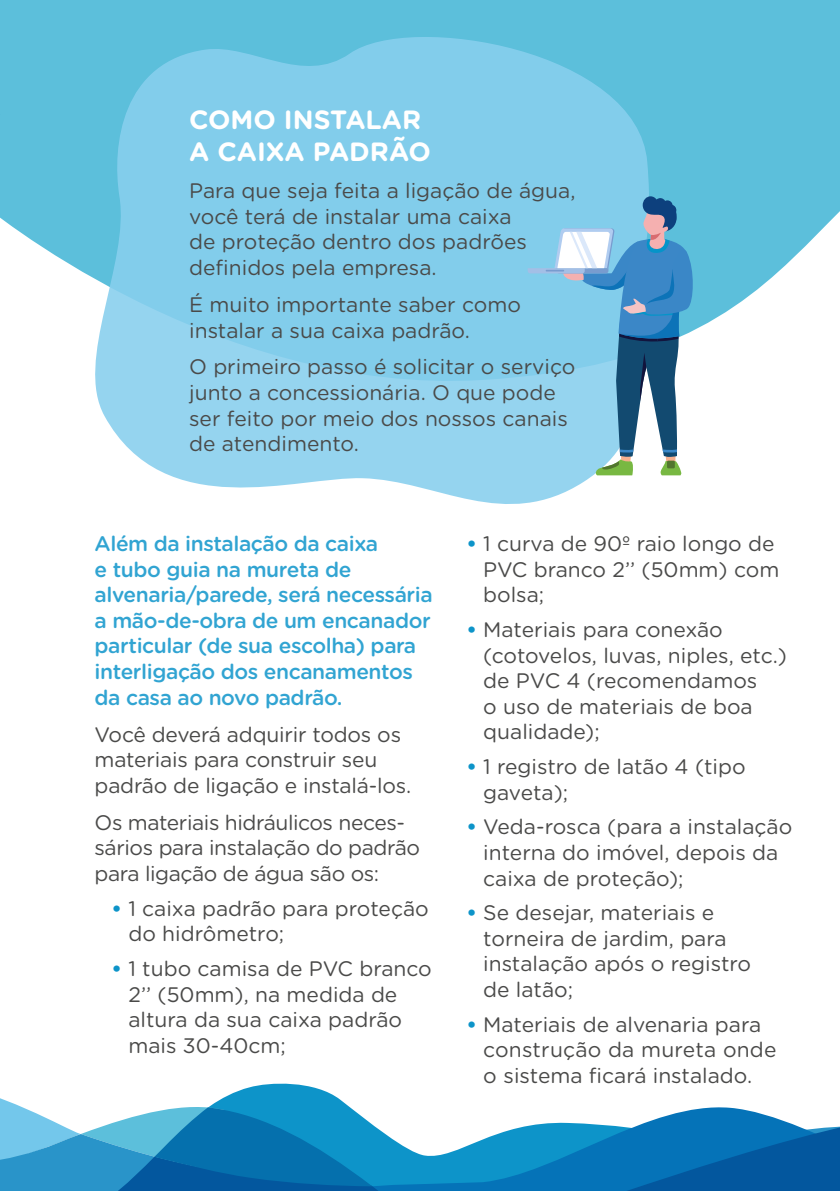
<style>
.page{position:relative;width:840px;height:1191px;background:#fff}
.page>*{position:absolute;margin:0;border:0;box-sizing:border-box;transform-origin:0 0}
.t1{font:700 26.4px/32px "Gotham Rounded";color:#fff}
.t2{font:21px/25.6px "Gotham Rounded";color:#4a4a49}
.t3{font:500 21px/25.6px "Gotham Rounded";letter-spacing:-.02em;color:#31a4d2}
.t4{font:21px/25.6px "Gotham Rounded";letter-spacing:-.02em;color:#4a4a49}
.s1{font-weight:700;color:#0d94c9}
</style>
<div class="page">
<svg style="left:24px;top:0;width:815px;height:330px;fill:#5cbfdb"></svg>
<svg style="left:0;top:1083px;width:839px;height:108px"></svg>
<div style="left:0;top:0;width:24px;height:235px;background:#5cbfdb"></div>
<svg style="left:74px;top:11px;width:586px;height:493px;fill:#82cdeb"></svg>
<svg style="left:527px;top:196px;width:167px;height:279px"></svg>
<p class="t1" style="left:189px;top:103px;width:243px">COMO INSTALAR<br>A CAIXA PADRÃO</p>
<p class="t2" style="left:189px;top:177px;width:387px">Para que seja feita a ligação de água, você terá de instalar uma caixa<br>de proteção dentro dos padrões definidos pela empresa.</p>
<p class="t2" style="left:189px;top:291px;width:333px">É muito importante saber como instalar a sua caixa padrão.</p>
<p class="t2" style="left:189px;top:353px;width:387px">O primeiro passo é solicitar o serviço junto a concessionária. O que pode ser feito por meio dos nossos canais de atendimento.</p>
<p class="t3" style="left:94px;top:530px;width:339px">Além da instalação da caixa<br>e tubo guia na mureta de alvenaria/parede, será necessária a mão-de-obra de um encanador particular (de sua escolha) para interligação dos encanamentos da casa ao novo padrão.</p>
<p class="t2" style="left:94px;top:720px;width:318px">Você deverá adquirir todos os materiais para construir seu padrão de ligação e instalá-los.</p>
<p class="t4" style="left:94px;top:808px;width:327px">Os materiais hidráulicos neces&shy;sários para instalação do padrão para ligação de água são os:</p>
<p class="t2" style="left:128px;top:894px;width:302px;text-indent:-17px"><span class="s1">•</span> 1 caixa padrão para proteção do hidrômetro;</p>
<p class="t2" style="left:128px;top:954px;width:305px;text-indent:-17px"><span class="s1">•</span> 1 tubo camisa de PVC branco<br>2’’ (50mm), na medida de altura da sua caixa padrão mais 30-40cm;</p>
<p class="t2" style="left:483px;top:530px;width:297px;text-indent:-17px"><span class="s1">•</span> 1 curva de 90º raio longo de<br>PVC branco 2’’ (50mm) com bolsa;</p>
<p class="t2" style="left:483px;top:616px;width:305px;text-indent:-17px"><span class="s1">•</span> Materiais para conexão (cotovelos, luvas, niples, etc.) de PVC 4 (recomendamos<br>o uso de materiais de boa qualidade);</p>
<p class="t2" style="left:483px;top:753px;width:264px;text-indent:-17px"><span class="s1">•</span> 1 registro de latão 4 (tipo gaveta);</p>
<p class="t2" style="left:483px;top:813px;width:310px;text-indent:-17px"><span class="s1">•</span> Veda-rosca (para a instalação interna do imóvel, depois da caixa de proteção);</p>
<p class="t2" style="left:483px;top:899px;width:269px;text-indent:-17px"><span class="s1">•</span> Se desejar, materiais e torneira de jardim, para instalação após o registro de latão;</p>
<p class="t2" style="left:483px;top:1010px;width:295px;text-indent:-17px"><span class="s1">•</span> Materiais de alvenaria para construção da mureta onde o sistema ficará instalado.</p>
</div>
